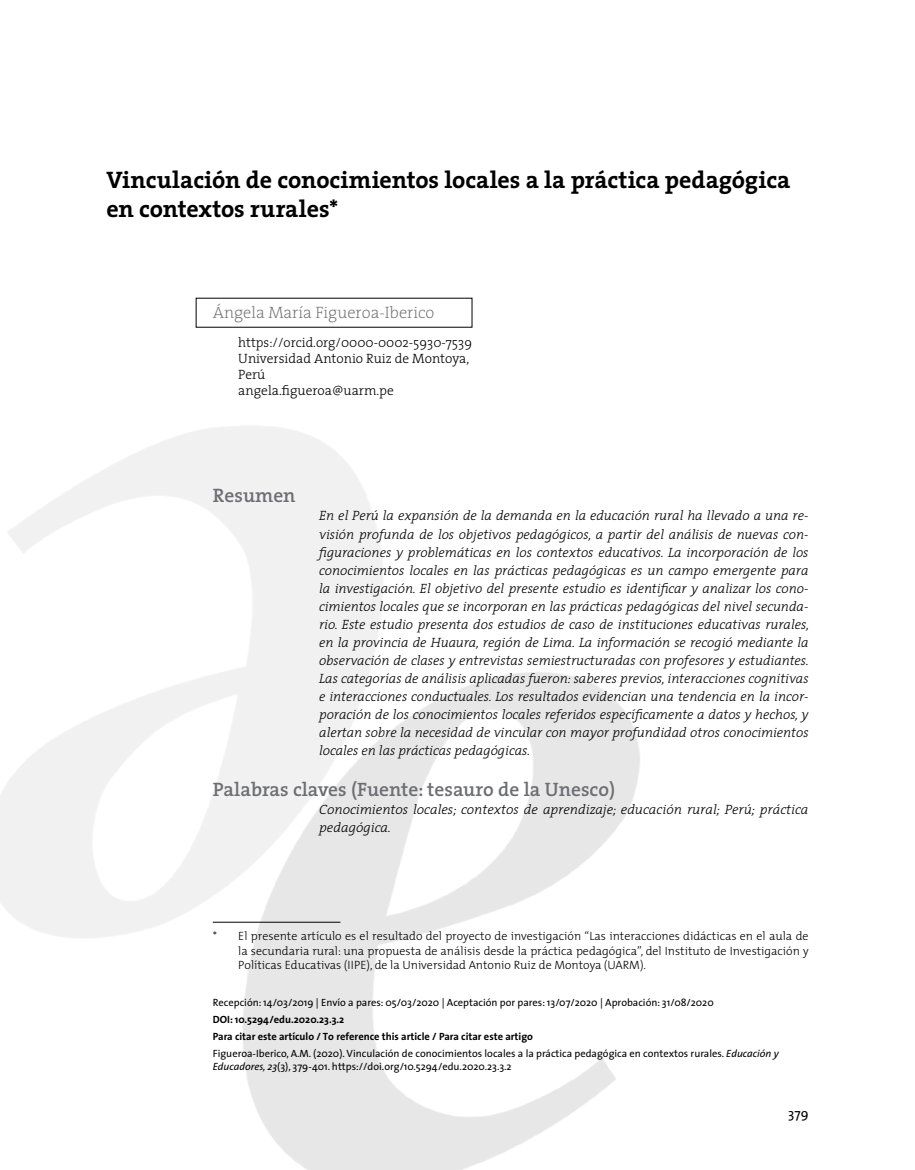
<style>
.page{position:relative;width:915px;height:1170px;background:#fff}
.page>*{position:absolute;margin:0;border:0;box-sizing:border-box;transform-origin:0 0}
.t1{font:700 24px/28.8px "The Serif";letter-spacing:-.005em;color:#000}
.t2{font:600 19.5px "The Serif";color:#6d6e71}
.t3{font:200 16.5px "The Serif";color:#6d6e71}
.t4{font:italic 300 13.5px/18px "The Serif";color:#000;text-align:justify}
.t5{font:300 13.5px/16.2px "The Serif";color:#000}
.t6{font:13.5px "The Sans";color:#000}
.t7{font:300 12px/14.4px "The Mix";color:#000;text-align:justify}
.t8{font:10.5px/16.8px "The Sans";color:#000}
.s1{font-weight:700}
.s2{font-style:italic}
</style>
<div class="page">
<img style="left:0;top:426px;width:640px;height:743px">
<svg style="left:195px;top:297px;width:277px;height:31px"></svg>
<hr style="left:213px;top:921px;width:127px;height:1px;background:#000">
<h1 class="t1" style="left:106px;top:165px;width:685px">Vinculación de conocimientos locales a la práctica pedagógica en contextos rurales*</h1>
<p class="t3" style="left:213px;top:298px;width:223px">Ángela María Figueroa-Iberico</p>
<p class="t5" style="left:238px;top:333px;width:235px">https://orcid.org/0000-0002-5930-7539<br>Universidad Antonio Ruiz de Montoya,<br>Perú<br>angela.figueroa@uarm.pe</p>
<h2 class="t2" style="left:213px;top:479px;width:84px">Resumen</h2>
<p class="t4" style="left:319px;top:506px;width:491px">En el Perú la expansión de la demanda en la educación rural ha llevado a una re&shy;visión profunda de los objetivos pedagógicos, a partir del análisis de nuevas con&shy;figuraciones y problemáticas en los contextos educativos. La incorporación de los conocimientos locales en las prácticas pedagógicas es un campo emergente para la investigación. El objetivo del presente estudio es identificar y analizar los cono&shy;cimientos locales que se incorporan en las prácticas pedagógicas del nivel secunda&shy;rio. Este estudio presenta dos estudios de caso de instituciones educativas rurales, en la provincia de Huaura, región de Lima. La información se recogió mediante la observación de clases y entrevistas semiestructuradas con profesores y estudiantes.<br>Las categorías de análisis aplicadas fueron: saberes previos, interacciones cognitivas e interacciones conductuales. Los resultados evidencian una tendencia en la incor&shy;poración de los conocimientos locales referidos específicamente a datos y hechos, y alertan sobre la necesidad de vincular con mayor profundidad otros conocimientos locales en las prácticas pedagógicas.</p>
<h2 class="t2" style="left:213px;top:773px;width:404px">Palabras claves (Fuente: tesauro de la Unesco)</h2>
<p class="t4" style="left:319px;top:800px;width:491px">Conocimientos locales; contextos de aprendizaje; educación rural; Perú; práctica pedagógica.</p>
<p class="t7" style="left:238px;top:928px;width:571px;text-indent:-26px">* El presente artículo es el resultado del proyecto de investigación “Las interacciones didácticas en el aula de la secundaria rural: una propuesta de análisis desde la práctica pedagógica”, del Instituto de Investigación y Políticas Educativas (IIPE), de la Universidad Antonio Ruiz de Montoya (UARM).</p>
<p class="t8" style="left:213px;top:994px;width:502px">Recepción: 14/03/2019 | Envío a pares: 05/03/2020 | Aceptación por pares: 13/07/2020 | Aprobación: 31/08/2020</p>
<p class="t8" style="left:213px;top:1010px;width:567px"><span class="s1">DOI: 10.5294/edu.2020.23.3.2<br>Para citar este artículo / To reference this article / Para citar este artigo<br></span>Figueroa-Iberico, A.M. (2020). Vinculación de conocimientos locales a la práctica pedagógica en contextos rurales. <span class="s2">Educación y</span></p>
<p class="t8" style="left:213px;top:1057px;width:300px"><span class="s2">Educadores, 23</span>(3), 379-401. https://doi.org/10.5294/edu.2020.23.3.2</p>
<p class="t6" style="left:788px;top:1102px;width:22px">379</p>
</div>
